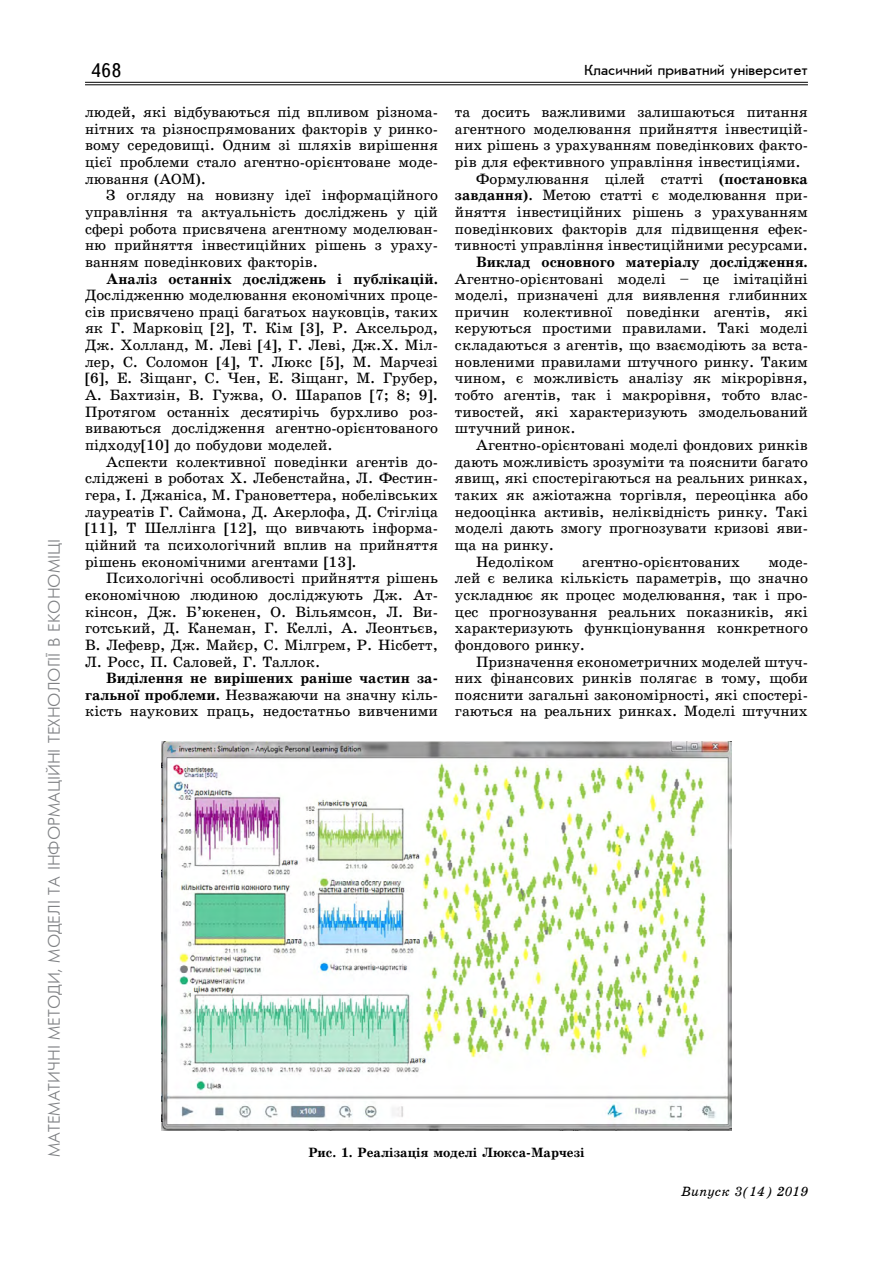
<style>
.page{position:relative;width:893px;height:1263px;background:#fff}
.page>*{position:absolute;margin:0;border:0;box-sizing:border-box;transform-origin:0 0}
.t1{font:19.5px "Ukrainian Text";color:#000}
.t2{font:16.5px "Ukrainian Futuris";color:#808285}
.t3{font:15px/16.6px "Ukrainian School";color:#000;text-align:justify}
.t4{font:700 15px "Ukrainian School";color:#000}
.t5{font:15px "Ukrainian Journal Sans";color:#000}
.t6{font:700 13.5px "Ukrainian School";color:#000}
.t7{font:italic 13.5px "Ukrainian School";color:#000}
.s1{font-weight:700}
</style>
<div class="page">
<hr style="left:85px;top:82px;width:723px;height:1px;background:#000">
<hr style="left:85px;top:85px;width:723px;height:1px;background:#000">
<img style="left:161px;top:742px;width:571px;height:388px">
<p class="t2" style="left:46px;top:1157px;width:619px;rotate:-90deg">МАТЕМАТИЧНІ МЕТОДИ, МОДЕЛІ ТА ІНФОРМАЦІЙНІ ТЕХНОЛОГІЇ В ЕКОНОМІЦІ</p>
<h1 class="t1" style="left:91px;top:60px;width:32px">468</h1>
<p class="t3" style="left:85px;top:104px;width:354px">людей, які відбуваються під впливом різнома&shy;нітних та різноспрямованих факторів у ринко&shy;вому середовищі. Одним зі шляхів вирішення цієї проблеми стало агентно-орієнтоване моде&shy;лювання (АОМ).</p>
<p class="t3" style="left:85px;top:187px;width:354px;text-indent:21px">З огляду на новизну ідеї інформаційного управління та актуальність досліджень у цій сфері робота присвячена агентному моделюван&shy;ню прийняття інвестиційних рішень з ураху&shy;ванням поведінкових факторів.</p>
<p class="t4" style="left:106px;top:270px;width:333px">Аналіз останніх досліджень і публікацій.</p>
<p class="t3" style="left:85px;top:287px;width:354px">Дослідженню моделювання економічних проце&shy;сів присвячено праці багатьох науковців, таких як Г. Марковіц [2], Т. Кім [3], Р. Аксельрод, Дж. Холланд, М. Леві [4], Г. Леві, Дж.Х. Міл&shy;лер, С. Соломон [4], Т. Люкс [5], М. Марчезі [6], Е. Зіщанг, С. Чен, Е. Зіщанг, М. Грубер, А. Бахтизін, В. Гужва, О. Шарапов [7; 8; 9].<br>Протягом останніх десятирічь бурхливо роз&shy;виваються дослідження агентно-орієнтованого підходу[10] до побудови моделей.</p>
<p class="t3" style="left:85px;top:453px;width:354px;text-indent:21px">Аспекти колективної поведінки агентів до&shy;сліджені в роботах Х. Лебенстайна, Л. Фестин&shy;гера, І. Джаніса, М. Грановеттера, нобелівських лауреатів Г. Саймона, Д. Акерлофа, Д. Стігліца [11], Т Шеллінга [12], що вивчають інформа&shy;ційний та психологічний вплив на прийняття рішень економічними агентами [13].</p>
<p class="t3" style="left:85px;top:570px;width:354px;text-indent:21px">Психологічні особливості прийняття рішень економічною людиною досліджують Дж. Ат&shy;кінсон, Дж. Б’юкенен, О. Вільямсон, Л. Ви&shy;готський, Д. Канеман, Г. Келлі, А. Леонтьєв, В. Лефевр, Дж. Майєр, С. Мілгрем, Р. Нісбетт, Л. Росс, П. Саловей, Г. Таллок.</p>
<p class="t3" style="left:85px;top:670px;width:354px;text-indent:21px"><span class="s1">Виділення не вирішених раніше частин за&shy;гальної проблеми.</span> Незважаючи на значну кіль&shy;кість наукових праць, недостатньо вивченими</p>
<p class="t5" style="left:584px;top:63px;width:225px">Класичний приватний університет</p>
<p class="t3" style="left:455px;top:104px;width:354px">та досить важливими залишаються питання</p>
<p class="t3" style="left:455px;top:120px;width:354px">агентного моделювання прийняття інвестицій-</p>
<p class="t3" style="left:455px;top:137px;width:354px">них рішень з урахуванням поведінкових факто-</p>
<p class="t3" style="left:455px;top:154px;width:347px">рів для ефективного управління інвестиціями.</p>
<p class="t3" style="left:476px;top:170px;width:333px">Формулювання цілей статті <span class="s1">(постановка</span></p>
<p class="t3" style="left:455px;top:187px;width:354px"><span class="s1">завдання)</span>. Метою статті є моделювання при-</p>
<p class="t3" style="left:455px;top:203px;width:354px">йняття інвестиційних рішень з урахуванням</p>
<p class="t3" style="left:455px;top:220px;width:354px">поведінкових факторів для підвищення ефек-</p>
<p class="t3" style="left:455px;top:237px;width:354px">тивності управління інвестиційними ресурсами.</p>
<p class="t4" style="left:476px;top:254px;width:333px">Виклад основного матеріалу дослідження.</p>
<p class="t3" style="left:455px;top:270px;width:354px">Агентно-орієнтовані моделі – це імітаційні моделі, призначені для виявлення глибинних причин колективної поведінки агентів, які керуються простими правилами. Такі моделі складаються з агентів, що взаємодіють за вста&shy;новленими правилами штучного ринку. Таким чином, є можливість аналізу як мікрорівня, тобто агентів, так і макрорівня, тобто влас&shy;тивостей, які характеризують змодельований штучний ринок.</p>
<p class="t3" style="left:476px;top:437px;width:333px">Агентно-орієнтовані моделі фондових ринків</p>
<p class="t3" style="left:455px;top:453px;width:354px">дають можливість зрозуміти та пояснити багато</p>
<p class="t3" style="left:455px;top:470px;width:354px">явищ, які спостерігаються на реальних ринках,</p>
<p class="t3" style="left:455px;top:487px;width:354px">таких як ажіотажна торгівля, переоцінка або</p>
<p class="t3" style="left:455px;top:503px;width:354px">недооцінка активів, неліквідність ринку. Такі</p>
<p class="t3" style="left:455px;top:520px;width:354px">моделі дають змогу прогнозувати кризові яви-</p>
<p class="t3" style="left:455px;top:536px;width:100px">ща на ринку.</p>
<p class="t3" style="left:476px;top:553px;width:79px">Недоліком</p>
<p class="t3" style="left:582px;top:553px;width:160px">агентно-орієнтованих</p>
<p class="t3" style="left:455px;top:553px;width:354px;text-indent:313px">моде&shy;лей є велика кількість параметрів, що значно ускладнює як процес моделювання, так і про&shy;цес прогнозування реальних показників, які характеризують функціонування конкретного фондового ринку.</p>
<p class="t3" style="left:455px;top:653px;width:354px;text-indent:21px">Призначення економетричних моделей штуч&shy;них фінансових ринків полягає в тому, щоби пояснити загальні закономірності, які спостері&shy;гаються на реальних ринках. Моделі штучних</p>
<p class="t6" style="left:308px;top:1145px;width:278px">Рис. 1. Реалізація моделі Люкса-Марчезі</p>
<p class="t7" style="left:681px;top:1183px;width:129px">Випуск 3(14) 2019</p>
</div>
